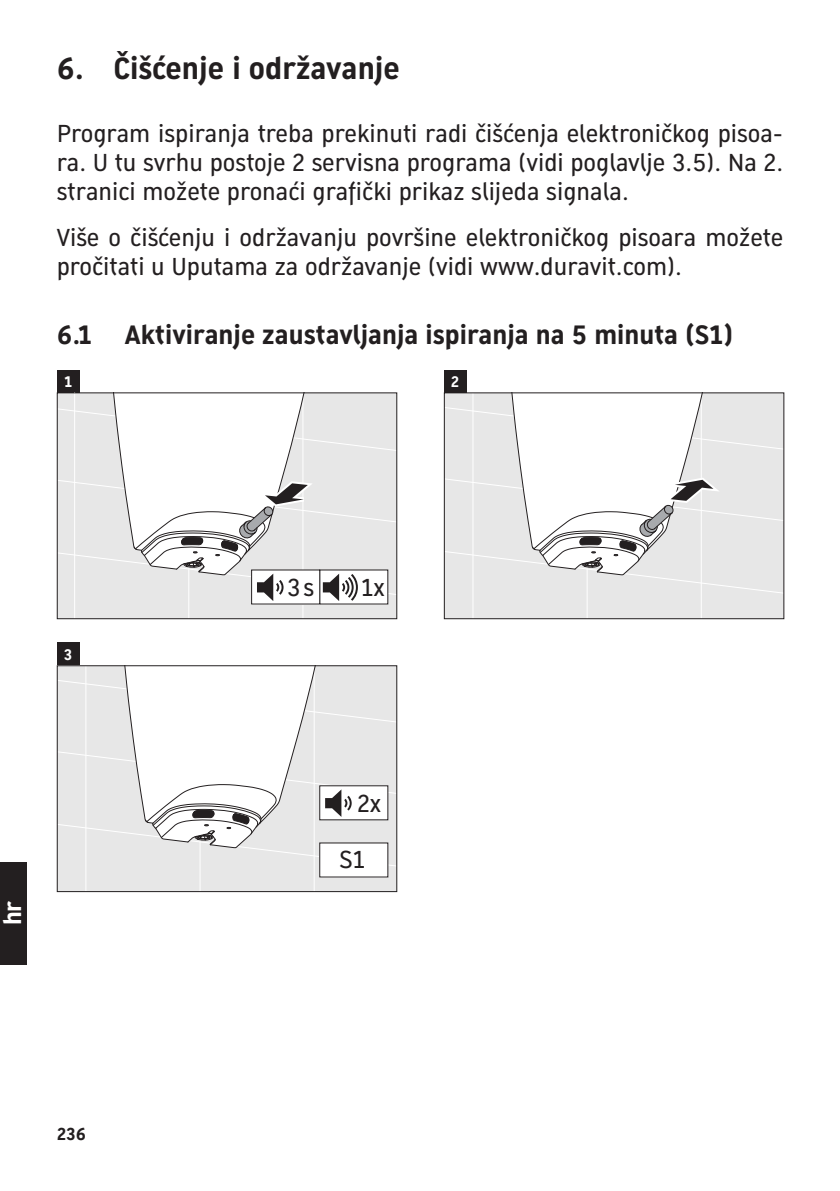
<style>
.page{position:relative;width:840px;height:1191px;background:#fff}
.page>*{position:absolute;margin:0;border:0;box-sizing:border-box;transform-origin:0 0}
.t1{font:700 30px "Dura Sans 2014 c";color:#231f20}
.t2{font:700 26px "Dura Sans 2014 c";color:#231f20}
.t3{font:24px/29px "Dura Sans 2014 c";color:#231f20;text-align:justify}
.t4{font:700 24px "Dura Sans 2014 c";color:#fff}
.t5{font:700 17px "Dura Sans 2014 c";color:#231f20}
.t6{font:700 15px "Dura Sans 2014 c";color:#fff}
</style>
<div class="page">
<div style="left:0;top:862px;width:27px;height:102px;background:#231f20"></div>
<div style="left:57px;top:370px;width:22px;height:22px;background:#231f20"></div>
<div style="left:57px;top:393px;width:339px;height:225px;background:#e7e7e7"></div>
<hr style="left:302px;top:393px;width:1px;height:225px;background:#fff">
<hr style="left:188px;top:393px;width:1px;height:225px;background:#fff">
<hr style="left:74px;top:393px;width:1px;height:225px;background:#fff">
<div style="left:319px;top:570px;width:68px;height:34px;background:#fff"></div>
<div style="left:251px;top:570px;width:68px;height:34px;background:#fff"></div>
<svg style="left:59px;top:394px;width:336px;height:207px"></svg>
<div style="left:57px;top:392px;width:340px;height:227px;border:1px solid #231f20"></div>
<div style="left:444px;top:393px;width:339px;height:225px;background:#e7e7e7"></div>
<hr style="left:700px;top:393px;width:1px;height:225px;background:#fff">
<svg style="left:473px;top:614px;width:229px;height:3px"></svg>
<hr style="left:586px;top:393px;width:1px;height:225px;background:#fff">
<hr style="left:472px;top:393px;width:1px;height:225px;background:#fff">
<svg style="left:445px;top:394px;width:336px;height:202px"></svg>
<div style="left:443px;top:392px;width:340px;height:227px;border:1px solid #231f20"></div>
<div style="left:443px;top:370px;width:23px;height:22px;background:#231f20"></div>
<div style="left:57px;top:642px;width:22px;height:23px;background:#231f20"></div>
<div style="left:57px;top:666px;width:339px;height:225px;background:#e7e7e7"></div>
<hr style="left:314px;top:666px;width:1px;height:225px;background:#fff">
<hr style="left:199px;top:666px;width:1px;height:225px;background:#fff">
<hr style="left:85px;top:666px;width:1px;height:225px;background:#fff">
<svg style="left:59px;top:667px;width:336px;height:202px"></svg>
<div style="left:319px;top:843px;width:68px;height:34px;background:#fff"></div>
<div style="left:57px;top:665px;width:340px;height:227px;border:1px solid #231f20"></div>
<p class="t1" style="left:57px;top:57px;width:344px">6. Čišćenje i održavanje</p>
<p class="t3" style="left:57px;top:122px;width:727px">Program ispiranja treba prekinuti radi čišćenja elektroničkog pisoa&shy;ra. U tu svrhu postoje 2 servisna programa (vidi poglavlje 3.5). Na 2. stranici možete pronaći grafički prikaz slijeda signala.</p>
<p class="t3" style="left:57px;top:226px;width:727px">Više o čišćenju i održavanju površine elektroničkog pisoara možete pročitati u Uputama za održavanje (vidi www.duravit.com).</p>
<p class="t2" style="left:57px;top:325px;width:37px">6.1</p>
<p class="t2" style="left:125px;top:325px;width:609px">Aktiviranje zaustavljanja ispiranja na 5 minuta (S1)</p>
<p class="t6" style="left:64px;top:375px;width:10px">1</p>
<p class="t6" style="left:450px;top:375px;width:10px">2</p>
<p class="t6" style="left:64px;top:648px;width:10px">3</p>
<p class="t4" style="left:3px;top:925px;width:26px;rotate:-90deg">hr</p>
<p class="t3" style="left:287px;top:576px;width:29px">3 s</p>
<p class="t3" style="left:361px;top:576px;width:25px">1x</p>
<p class="t3" style="left:357px;top:791px;width:25px">2x</p>
<p class="t3" style="left:339px;top:848px;width:27px">S1</p>
<p class="t5" style="left:57px;top:1127px;width:31px">236</p>
</div>
